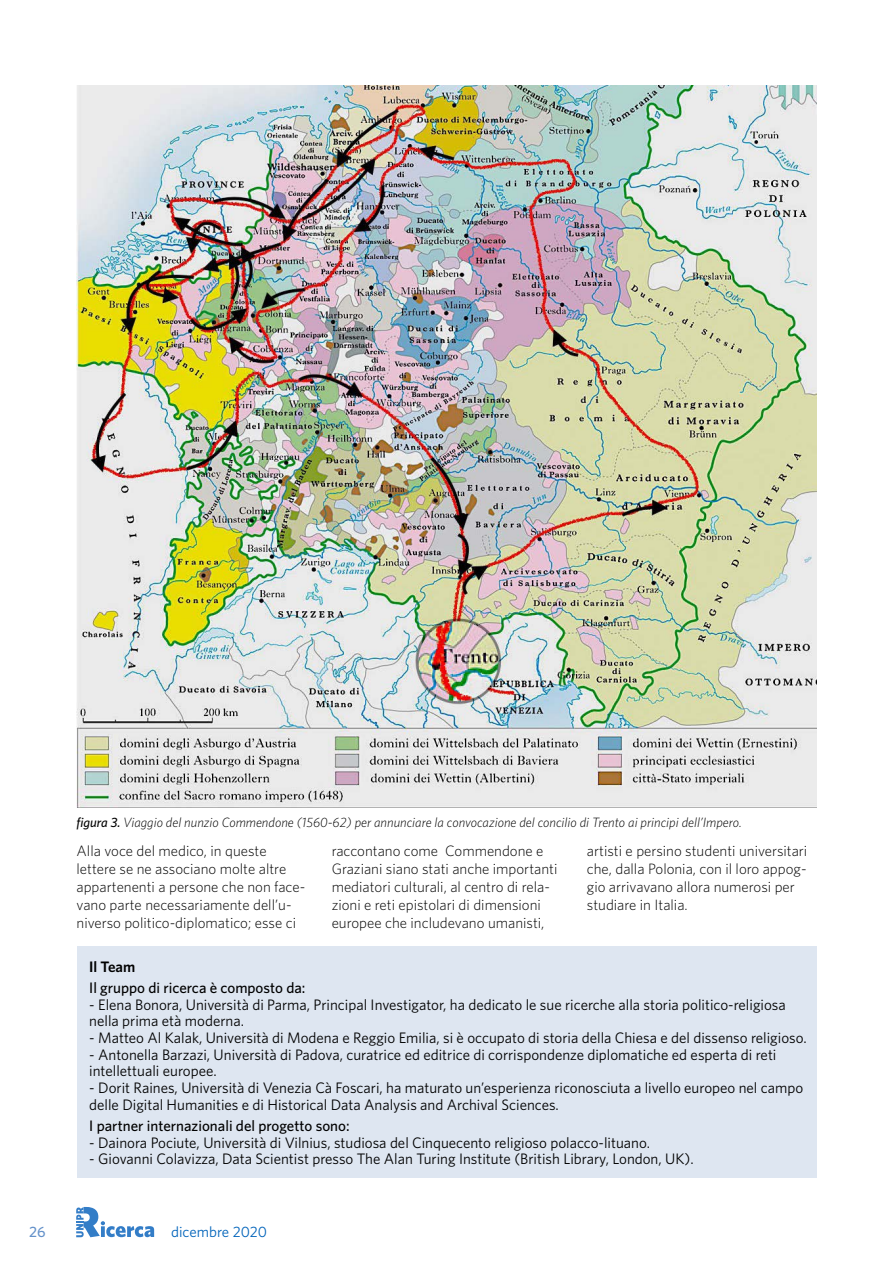
<style>
.page{position:relative;width:893px;height:1263px;background:#fff}
.page>*{position:absolute;margin:0;border:0;box-sizing:border-box;transform-origin:0 0}
.t1{font:15.15px/16.6px "Whitney";color:#000}
.t2{font:500 15.15px "Whitney";color:#000}
.t3{font:600 15.15px "Whitney";color:#000}
.t4{font:300 15px/18px "Whitney";color:#000}
.t5{font:15px "Whitney";color:#0063ba}
.t6{font:500 15px "Whitney";color:#6592ca}
.t7{font:italic 300 13.5px "Whitney";color:#000}
.s1{font-weight:500}
</style>
<div class="page">
<div style="left:77px;top:947px;width:739px;height:231px;background:#dee6f1"></div>
<img style="left:77px;top:85px;width:739px;height:723px">
<svg style="left:76px;top:1207px;width:78px;height:30px"></svg>
<p class="t7" style="left:77px;top:813px;width:667px"><span class="s1">figura 3.</span> Viaggio del nunzio Commendone (1560-62) per annunciare la convocazione del concilio di Trento ai principi dell’Impero.</p>
<p class="t4" style="left:77px;top:841px;width:230px">Alla voce del medico, in queste lettere se ne associano molte altre appartenenti a persone che non face&shy;vano parte necessariamente dell’u&shy;niverso politico-diplomatico; esse ci</p>
<p class="t4" style="left:332px;top:841px;width:227px">raccontano come Commendone e Graziani siano stati anche importanti mediatori culturali, al centro di rela&shy;zioni e reti epistolari di dimensioni europee che includevano umanisti,</p>
<p class="t4" style="left:587px;top:841px;width:222px">artisti e persino studenti universitari che, dalla Polonia, con il loro appog&shy;gio arrivavano allora numerosi per studiare in Italia.</p>
<p class="t3" style="left:89px;top:956px;width:48px">Il Team</p>
<p class="t2" style="left:89px;top:978px;width:218px">Il gruppo di ricerca è composto da:</p>
<p class="t1" style="left:89px;top:996px;width:698px">- Elena Bonora, Università di Parma, Principal Investigator, ha dedicato le sue ricerche alla storia politico-religiosa nella prima età moderna.</p>
<p class="t1" style="left:89px;top:1029px;width:719px">- Matteo Al Kalak, Università di Modena e Reggio Emilia, si è occupato di storia della Chiesa e del dissenso religioso.</p>
<p class="t1" style="left:89px;top:1046px;width:689px">- Antonella Barzazi, Università di Padova, curatrice ed editrice di corrispondenze diplomatiche ed esperta di reti intellettuali europee.</p>
<p class="t1" style="left:89px;top:1079px;width:715px">- Dorit Raines, Università di Venezia Cà Foscari, ha maturato un’esperienza riconosciuta a livello europeo nel campo delle Digital Humanities e di Historical Data Analysis and Archival Sciences.</p>
<p class="t2" style="left:89px;top:1115px;width:262px">I partner internazionali del progetto sono:</p>
<p class="t1" style="left:89px;top:1133px;width:562px">- Dainora Pociute, Università di Vilnius, studiosa del Cinquecento religioso polacco-lituano.</p>
<p class="t1" style="left:89px;top:1150px;width:606px">- Giovanni Colavizza, Data Scientist presso The Alan Turing Institute (British Library, London, UK).</p>
<p class="t6" style="left:29px;top:1222px;width:18px">26</p>
<p class="t5" style="left:171px;top:1222px;width:97px">dicembre 2020</p>
</div>
